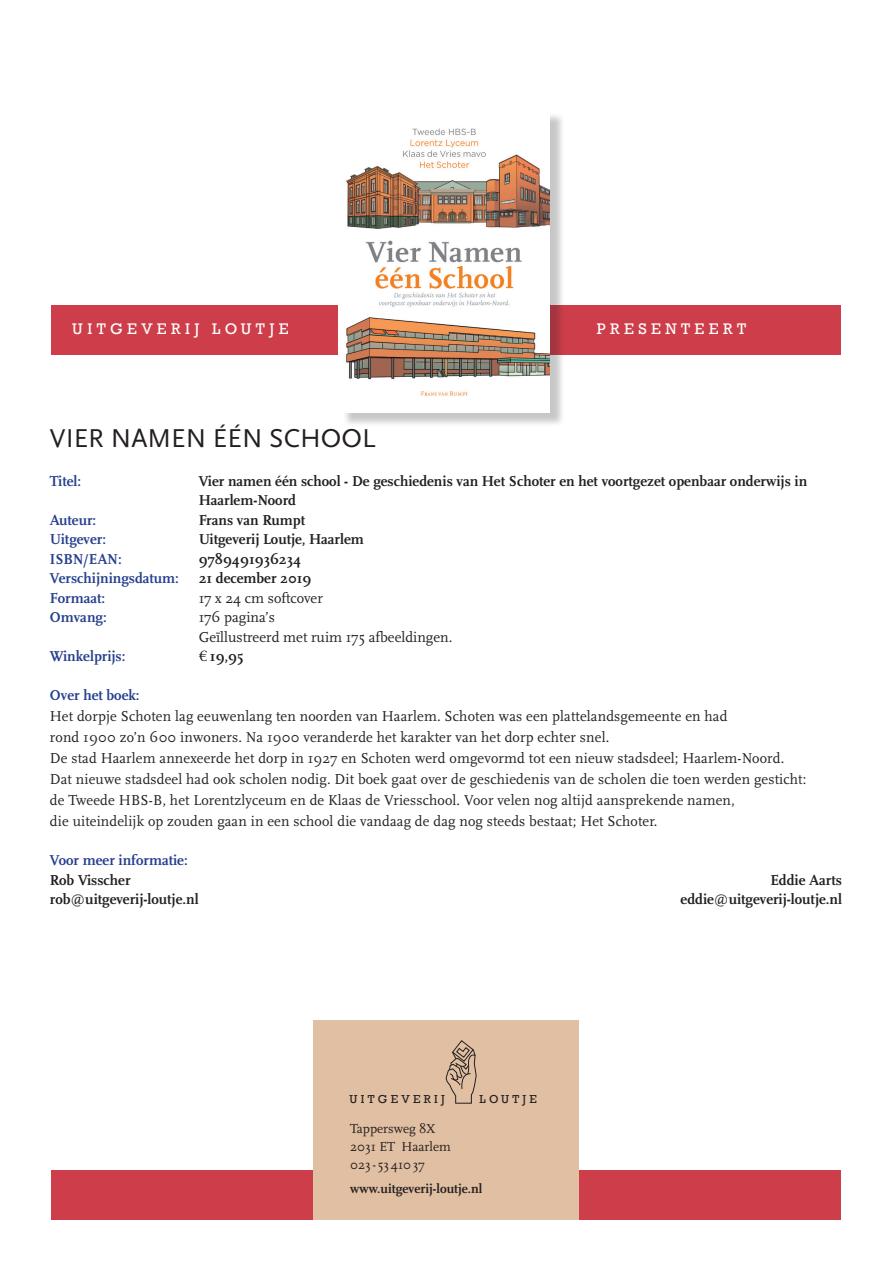
<style>
.page{position:relative;width:893px;height:1263px;background:#fff}
.page>*{position:absolute;margin:0;border:0;box-sizing:border-box;transform-origin:0 0}
.t1{font:27px "Scala Sans";color:#231f20}
.t2{font:15.75px "Rockwell";letter-spacing:.28em;color:#fff}
.t3{font:15px/21px "Scala";letter-spacing:.01em;color:#231f20}
.t4{font:700 15px/19.5px "Scala";color:#231f20}
.t5{font:700 15px "Scala";color:#253f8e}
.t6{font:13.5px "Scala";color:#231f20}
.t7{font:700 13.5px "Scala";color:#231f20}
.t8{font:11.85px "Rockwell";letter-spacing:.28em;color:#231f20}
.s1{font-family:"Linotype Euro Font Rto S";font-weight:400}
</style>
<div class="page">
<div style="left:52px;top:1170px;width:789px;height:50px;background:#cd3d4a"></div>
<div style="left:52px;top:305px;width:789px;height:49px;background:#cd3d4a"></div>
<div style="left:314px;top:1020px;width:265px;height:200px;background:#e1bfa2"></div>
<svg style="left:445px;top:1040px;width:32px;height:64px"></svg>
<div style="left:342px;top:112px;width:223px;height:315px;background:#231f20;opacity:.25"></div>
<img style="left:339px;top:112px;width:211px;height:300px">
<p class="t2" style="left:72px;top:320px;width:218px">UITGEVERIJ LOUTJE</p>
<p class="t2" style="left:597px;top:320px;width:151px">PRESENTEERT</p>
<p class="t1" style="left:50px;top:424px;width:327px">VIER NAMEN ÉÉN SCHOOL</p>
<p class="t5" style="left:50px;top:472px;width:33px">Titel:</p>
<p class="t4" style="left:199px;top:471px;width:610px">Vier namen één school - De geschiedenis van Het Schoter en het voortgezet openbaar onderwijs in<br>Haarlem-Noord</p>
<p class="t5" style="left:50px;top:511px;width:48px">Auteur:</p>
<p class="t4" style="left:199px;top:510px;width:108px">Frans van Rumpt</p>
<p class="t5" style="left:50px;top:531px;width:58px">Uitgever:</p>
<p class="t4" style="left:199px;top:530px;width:167px">Uitgeverij Loutje, Haarlem</p>
<p class="t5" style="left:50px;top:550px;width:73px">ISBN/EAN:</p>
<p class="t4" style="left:199px;top:549px;width:104px">9789491936234</p>
<p class="t5" style="left:50px;top:570px;width:131px">Verschijningsdatum:</p>
<p class="t4" style="left:199px;top:569px;width:114px">21 december 2019</p>
<p class="t5" style="left:50px;top:589px;width:57px">Formaat:</p>
<p class="t3" style="left:199px;top:588px;width:126px">17 x 24 cm softcover</p>
<p class="t5" style="left:50px;top:609px;width:58px">Omvang:</p>
<p class="t3" style="left:199px;top:607px;width:78px">176 pagina’s</p>
<p class="t3" style="left:199px;top:627px;width:255px">Geïllustreerd met ruim 175 afbeeldingen.</p>
<p class="t5" style="left:50px;top:648px;width:77px">Winkelprijs:</p>
<p class="t4" style="left:199px;top:647px;width:46px"><span class="s1">s</span> 19,95</p>
<p class="t5" style="left:50px;top:687px;width:91px">Over het boek:</p>
<p class="t3" style="left:50px;top:706px;width:736px">Het dorpje Schoten lag eeuwenlang ten noorden van Haarlem. Schoten was een plattelandsgemeente en had<br>rond 1900 zo’n 600 inwoners. Na 1900 veranderde het karakter van het dorp echter snel.<br>De stad Haarlem annexeerde het dorp in 1927 en Schoten werd omgevormd tot een nieuw stadsdeel; Haarlem-Noord.</p>
<p class="t3" style="left:50px;top:769px;width:758px">Dat nieuwe stadsdeel had ook scholen nodig. Dit boek gaat over de geschiedenis van de scholen die toen werden gesticht: de Tweede HBS-B, het Lorentzlyceum en de Klaas de Vriesschool. Voor velen nog altijd aansprekende namen,<br>die uiteindelijk op zouden gaan in een school die vandaag de dag nog steeds bestaat; Het Schoter.</p>
<p class="t5" style="left:50px;top:852px;width:139px">Voor meer informatie:</p>
<p class="t4" style="left:50px;top:870px;width:82px">Rob Visscher</p>
<p class="t4" style="left:770px;top:870px;width:73px">Eddie Aarts</p>
<p class="t4" style="left:50px;top:890px;width:150px">rob@uitgeverij-loutje.nl</p>
<p class="t4" style="left:681px;top:890px;width:163px">eddie@uitgeverij-loutje.nl</p>
<p class="t8" style="left:349px;top:1092px;width:97px">UITGEVERIJ</p>
<p class="t8" style="left:480px;top:1092px;width:59px">LOUTJE</p>
<p class="t6" style="left:350px;top:1121px;width:87px">Tappersweg 8X</p>
<p class="t6" style="left:350px;top:1139px;width:102px">2031 ET Haarlem</p>
<p class="t6" style="left:350px;top:1157px;width:76px">023 - 53 410 37</p>
<p class="t7" style="left:350px;top:1181px;width:134px">www.uitgeverij-loutje.nl</p>
</div>
